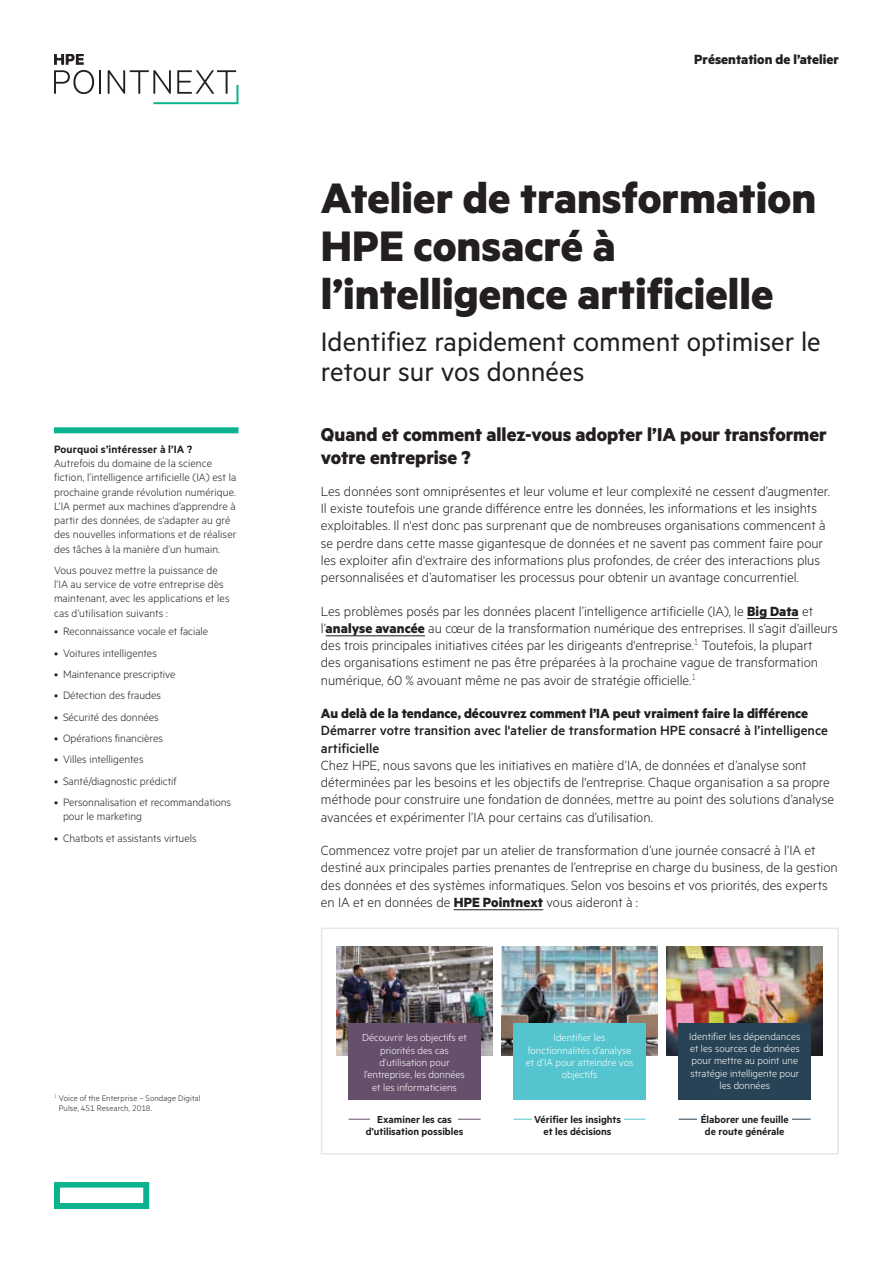
<style>
.page{position:relative;width:893px;height:1263px;background:#fff}
.page>*{position:absolute;margin:0;border:0;box-sizing:border-box;transform-origin:0 0}
.t1{font:700 48px/48px "Metric HPE";color:#231f20}
.t2{font:30px/30px "Metric HPE";color:#231f20}
.t3{font:700 21px/22.5px "Metric HPE";color:#231f20}
.t4{font:300 15px/17.2px "Metric HPE";color:#231f20}
.t5{font:700 15px "Metric HPE";color:#231f20}
.t6{font:500 15px/17.2px "Metric HPE";color:#231f20}
.t7{font:300 12px/14.2px "Metric HPE";letter-spacing:.005em;color:#231f20}
.t8{font:600 12px "Metric HPE";letter-spacing:.01em;color:#231f20}
.t9{font:300 11.4px/12.3px "Metric HPE";color:#fff;text-align:center}
.t10{font:600 11.4px/12.3px "Metric HPE";color:#231f20;text-align:center}
.t11{font:300 9px/10.2px "Metric HPE";letter-spacing:.015em;color:#231f20}
.s1{font-weight:700}
</style>
<div class="page">
<svg style="left:54px;top:1182px;width:95px;height:27px"></svg>
<svg style="left:54px;top:54px;width:40px;height:40px"></svg>
<hr style="left:99px;top:70px;width:2px;height:24px;background:#231f20">
<svg style="left:108px;top:70px;width:130px;height:34px"></svg>
<div style="left:54px;top:427px;width:184px;height:6px;background:#0ab38d"></div>
<hr style="left:747px;top:618px;width:52px;height:1px;background:#231f20">
<hr style="left:326px;top:635px;width:99px;height:1px;background:#231f20">
<hr style="left:454px;top:909px;width:89px;height:1px;background:#231f20">
<img style="left:337px;top:946px;width:155px;height:110px">
<div style="left:349px;top:1023px;width:132px;height:76px;background:#664f6b"></div>
<hr style="left:349px;top:1119px;width:132px;height:1px;background:#664f6b">
<div style="left:370px;top:1107px;width:87px;height:24px;background:#fff"></div>
<img style="left:502px;top:946px;width:155px;height:110px">
<div style="left:514px;top:1023px;width:132px;height:76px;background:#54c5cf"></div>
<hr style="left:514px;top:1119px;width:132px;height:1px;background:#54c5cf">
<div style="left:532px;top:1107px;width:92px;height:24px;background:#fff"></div>
<img style="left:667px;top:946px;width:155px;height:110px">
<div style="left:679px;top:1023px;width:132px;height:76px;background:#284356"></div>
<hr style="left:679px;top:1119px;width:132px;height:1px;background:#284356">
<div style="left:698px;top:1107px;width:94px;height:24px;background:#fff"></div>
<div style="left:321px;top:928px;width:518px;height:226px;border:2px solid #e6e7e9"></div>
<p class="t8" style="left:54px;top:442px;width:140px">Pourquoi s’intéresser à l’IA ?</p>
<p class="t7" style="left:54px;top:456px;width:184px">Autrefois du domaine de la science fiction, l’intelligence artificielle (IA) est la prochaine grande révolution numérique.<br>L’IA permet aux machines d’apprendre à partir des données, de s'adapter au gré des nouvelles informations et de réaliser des tâches à la manière d’un humain.</p>
<p class="t7" style="left:54px;top:562px;width:177px">Vous pouvez mettre la puissance de l’IA au service de votre entreprise dès maintenant, avec les applications et les cas d’utilisation suivants :</p>
<p class="t7" style="left:54px;top:624px;width:156px">• Reconnaissance vocale et faciale</p>
<p class="t7" style="left:54px;top:645px;width:104px">• Voitures intelligentes</p>
<p class="t7" style="left:54px;top:667px;width:123px">• Maintenance prescriptive</p>
<p class="t7" style="left:54px;top:688px;width:109px">• Détection des fraudes</p>
<p class="t7" style="left:54px;top:709px;width:106px">• Sécurité des données</p>
<p class="t7" style="left:54px;top:731px;width:110px">• Opérations financières</p>
<p class="t7" style="left:54px;top:752px;width:91px">• Villes intelligentes</p>
<p class="t7" style="left:54px;top:773px;width:124px">• Santé/diagnostic prédictif</p>
<p class="t7" style="left:63px;top:795px;width:170px;text-indent:-9px">• Personnalisation et recommandations pour le marketing</p>
<p class="t7" style="left:54px;top:830px;width:144px">• Chatbots et assistants virtuels</p>
<p class="t11" style="left:59px;top:1093px;width:143px;text-indent:-5px"><sup>1</sup> Voice of the Enterprise – Sondage Digital<br>Pulse, 451 Research, 2018.</p>
<p class="t5" style="left:694px;top:50px;width:146px">Présentation de l’atelier</p>
<h1 class="t1" style="left:321px;top:173px;width:497px">Atelier de transformation<br>HPE consacré à l’intelligence artificielle</h1>
<h2 class="t2" style="left:321px;top:326px;width:501px">Identifiez rapidement comment optimiser le retour sur vos données</h2>
<h3 class="t3" style="left:321px;top:423px;width:507px">Quand et comment allez-vous adopter l’IA pour transformer votre entreprise ?</h3>
<p class="t4" style="left:321px;top:482px;width:510px">Les données sont omniprésentes et leur volume et leur complexité ne cessent d’augmenter.<br>Il existe toutefois une grande différence entre les données, les informations et les insights exploitables. Il n'est donc pas surprenant que de nombreuses organisations commencent à se perdre dans cette masse gigantesque de données et ne savent pas comment faire pour les exploiter afin d'extraire des informations plus profondes, de créer des interactions plus personnalisées et d’automatiser les processus pour obtenir un avantage concurrentiel.</p>
<p class="t4" style="left:321px;top:602px;width:518px">Les problèmes posés par les données placent l’intelligence artificielle (IA), le <span class="s1">Big Data</span> et l’<span class="s1">analyse avancée</span> au cœur de la transformation numérique des entreprises. Il s’agit d’ailleurs des trois principales initiatives citées par les dirigeants d'entreprise.<sup>1</sup> Toutefois, la plupart<br>des organisations estiment ne pas être préparées à la prochaine vague de transformation numérique, 60 % avouant même ne pas avoir de stratégie officielle.<sup>1</sup></p>
<p class="t5" style="left:321px;top:704px;width:489px">Au delà de la tendance, découvrez comment l’IA peut vraiment faire la différence</p>
<p class="t6" style="left:321px;top:721px;width:509px">Démarrer votre transition avec l'atelier de transformation HPE consacré à l’intelligence artificielle</p>
<p class="t4" style="left:321px;top:756px;width:515px">Chez HPE, nous savons que les initiatives en matière d’IA, de données et d’analyse sont déterminées par les besoins et les objectifs de l'entreprise. Chaque organisation a sa propre méthode pour construire une fondation de données, mettre au point des solutions d’analyse avancées et expérimenter l’IA pour certains cas d’utilisation.</p>
<p class="t4" style="left:321px;top:841px;width:518px">Commencez votre projet par un atelier de transformation d’une journée consacré à l’IA et destiné aux principales parties prenantes de l’entreprise en charge du business, de la gestion des données et des systèmes informatiques. Selon vos besoins et vos priorités, des experts en IA et en données de <span class="s1">HPE Pointnext</span> vous aideront à :</p>
<p class="t9" style="left:362px;top:1031px;width:106px">Découvrir les objectifs et priorités des cas d’utilisation pour l’entreprise, les données et les informaticiens</p>
<p class="t10" style="left:366px;top:1112px;width:99px">Examiner les cas d’utilisation possibles</p>
<p class="t9" style="left:526px;top:1031px;width:109px">Identifier les fonctionnalités d’analyse et d’IA pour atteindre vos objectifs</p>
<p class="t10" style="left:534px;top:1112px;width:89px">Vérifier les insights et les décisions</p>
<p class="t9" style="left:689px;top:1029px;width:113px">Identifier les dépendances et les sources de données pour mettre au point une stratégie intelligente pour les données</p>
<p class="t10" style="left:701px;top:1112px;width:89px">Élaborer une feuille de route générale</p>
</div>
